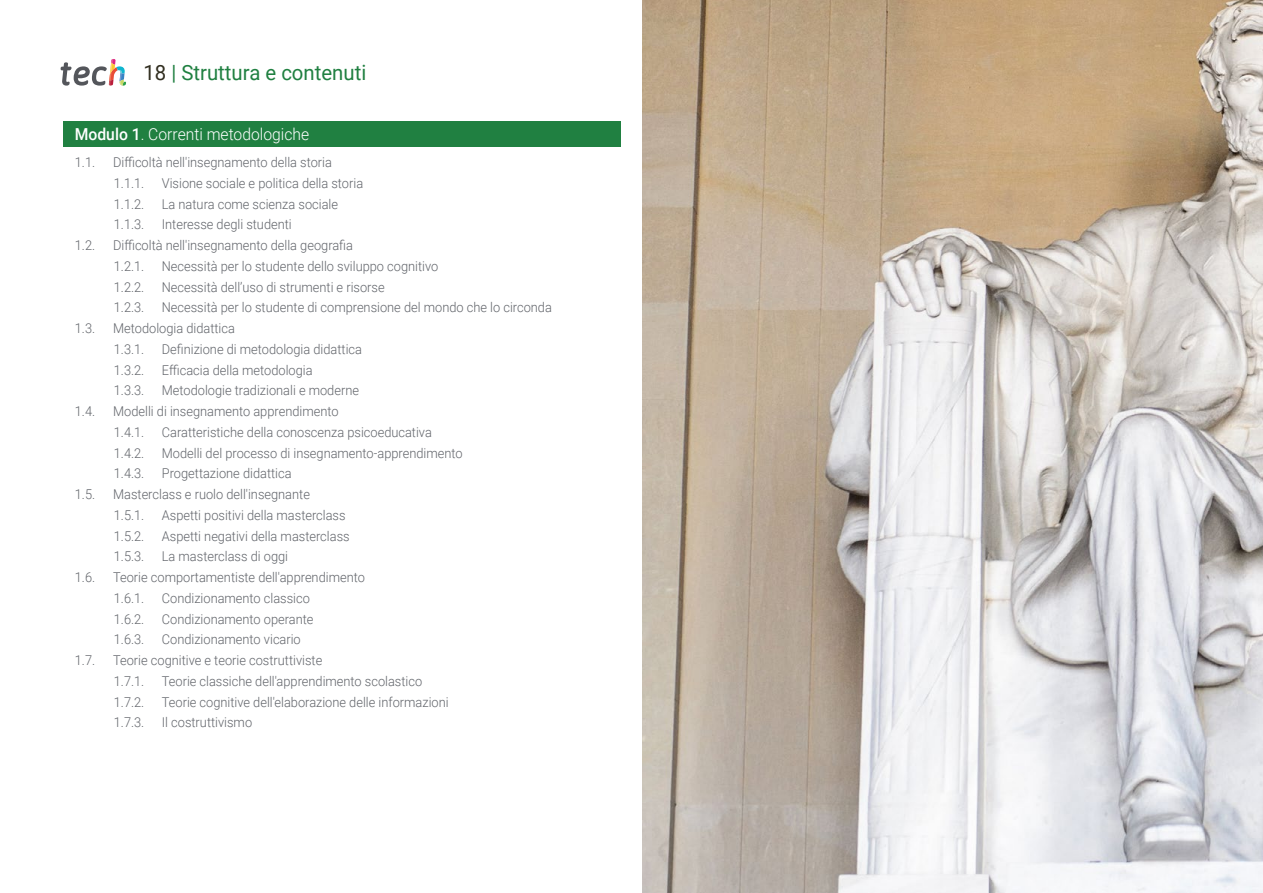
<style>
.page{position:relative;width:1263px;height:893px;background:#fff}
.page>*{position:absolute;margin:0;border:0;box-sizing:border-box;transform-origin:0 0}
.t1{font:21px "Roboto";color:#208041}
.t2{font:300 16.5px "Roboto";color:#fff;scale:.95 1}
.t3{font:300 13.5px/20.7px "Roboto";color:#61646a;scale:.95 1}
.s1{color:#312e20}
.s2{font-weight:500}
</style>
<div class="page">
<img style="left:642px;top:0;width:621px;height:893px">
<svg style="left:61px;top:59px;width:65px;height:27px"></svg>
<div style="left:64px;top:121px;width:557px;height:25px;background:#208041"></div>
<h1 class="t1" style="left:144px;top:57px;width:224px"><span class="s1">18</span> | Struttura e contenuti</h1>
<p class="t2" style="left:75px;top:123px;width:248px"><span class="s2">Modulo 1</span>. Correnti metodologiche</p>
<p class="t3" style="left:75px;top:151px;width:23px">1.1.</p>
<p class="t3" style="left:113px;top:151px;width:232px">Difficoltà nell'insegnamento della storia<br>1.1.1.</p>
<p class="t3" style="left:162px;top:172px;width:213px">Visione sociale e politica della storia</p>
<p class="t3" style="left:114px;top:193px;width:34px">1.1.2.</p>
<p class="t3" style="left:162px;top:193px;width:187px">La natura come scienza sociale</p>
<p class="t3" style="left:114px;top:214px;width:34px">1.1.3.</p>
<p class="t3" style="left:162px;top:214px;width:138px">Interesse degli studenti</p>
<p class="t3" style="left:75px;top:234px;width:23px">1.2.</p>
<p class="t3" style="left:113px;top:234px;width:254px">Difficoltà nell'insegnamento della geografia<br>1.2.1.</p>
<p class="t3" style="left:162px;top:255px;width:292px">Necessità per lo studente dello sviluppo cognitivo</p>
<p class="t3" style="left:114px;top:276px;width:34px">1.2.2.</p>
<p class="t3" style="left:162px;top:276px;width:236px">Necessità dell’uso di strumenti e risorse</p>
<p class="t3" style="left:114px;top:297px;width:34px">1.2.3.</p>
<p class="t3" style="left:162px;top:297px;width:412px">Necessità per lo studente di comprensione del mondo che lo circonda</p>
<p class="t3" style="left:75px;top:317px;width:23px">1.3.</p>
<p class="t3" style="left:113px;top:317px;width:130px">Metodologia didattica<br>1.3.1.</p>
<p class="t3" style="left:162px;top:338px;width:212px">Definizione di metodologia didattica</p>
<p class="t3" style="left:114px;top:359px;width:34px">1.3.2.</p>
<p class="t3" style="left:162px;top:359px;width:160px">Efficacia della metodologia</p>
<p class="t3" style="left:114px;top:380px;width:34px">1.3.3.</p>
<p class="t3" style="left:162px;top:380px;width:209px">Metodologie tradizionali e moderne</p>
<p class="t3" style="left:75px;top:400px;width:23px">1.4.</p>
<p class="t3" style="left:113px;top:400px;width:239px">Modelli di insegnamento apprendimento<br>1.4.1.</p>
<p class="t3" style="left:162px;top:421px;width:286px">Caratteristiche della conoscenza psicoeducativa</p>
<p class="t3" style="left:114px;top:442px;width:34px">1.4.2.</p>
<p class="t3" style="left:162px;top:442px;width:318px">Modelli del processo di insegnamento-apprendimento</p>
<p class="t3" style="left:114px;top:463px;width:34px">1.4.3.</p>
<p class="t3" style="left:162px;top:463px;width:138px">Progettazione didattica</p>
<p class="t3" style="left:75px;top:483px;width:23px">1.5.</p>
<p class="t3" style="left:113px;top:483px;width:209px">Masterclass e ruolo dell'insegnante<br>1.5.1.</p>
<p class="t3" style="left:162px;top:504px;width:195px">Aspetti positivi della masterclass</p>
<p class="t3" style="left:114px;top:525px;width:34px">1.5.2.</p>
<p class="t3" style="left:162px;top:525px;width:199px">Aspetti negativi della masterclass</p>
<p class="t3" style="left:114px;top:546px;width:34px">1.5.3.</p>
<p class="t3" style="left:162px;top:546px;width:134px">La masterclass di oggi</p>
<p class="t3" style="left:75px;top:566px;width:23px">1.6.</p>
<p class="t3" style="left:113px;top:566px;width:267px">Teorie comportamentiste dell'apprendimento<br>1.6.1.</p>
<p class="t3" style="left:162px;top:587px;width:157px">Condizionamento classico</p>
<p class="t3" style="left:114px;top:608px;width:34px">1.6.2.</p>
<p class="t3" style="left:162px;top:608px;width:161px">Condizionamento operante</p>
<p class="t3" style="left:114px;top:629px;width:34px">1.6.3.</p>
<p class="t3" style="left:162px;top:629px;width:148px">Condizionamento vicario</p>
<p class="t3" style="left:75px;top:649px;width:23px">1.7.</p>
<p class="t3" style="left:113px;top:649px;width:222px">Teorie cognitive e teorie costruttiviste<br>1.7.1.</p>
<p class="t3" style="left:162px;top:670px;width:276px">Teorie classiche dell'apprendimento scolastico</p>
<p class="t3" style="left:114px;top:691px;width:34px">1.7.2.</p>
<p class="t3" style="left:162px;top:691px;width:303px">Teorie cognitive dell'elaborazione delle informazioni</p>
<p class="t3" style="left:114px;top:712px;width:34px">1.7.3.</p>
<p class="t3" style="left:162px;top:712px;width:97px">Il costruttivismo</p>
</div>
